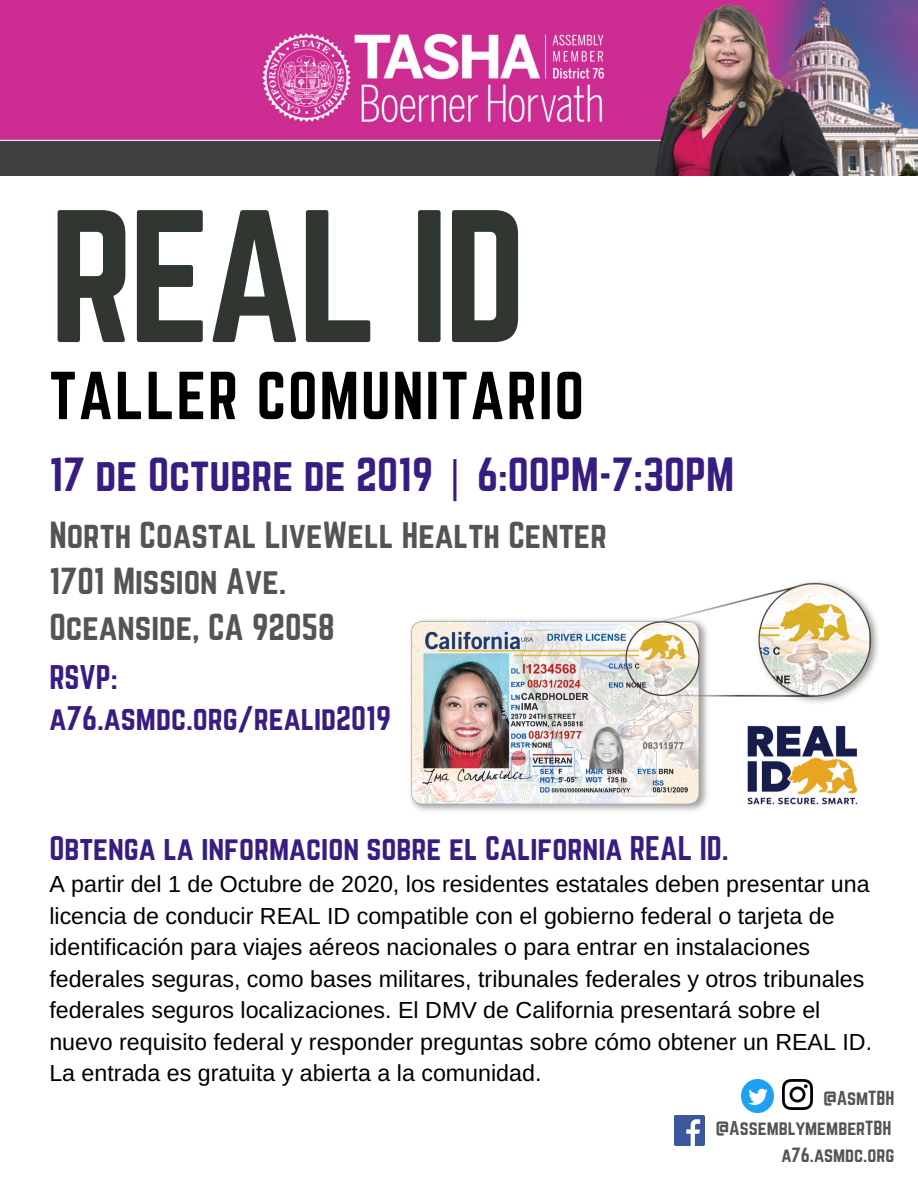
<style>
.page{position:relative;width:918px;height:1188px;background:#fff}
.page>*{position:absolute;margin:0;border:0;box-sizing:border-box;transform-origin:0 0}
.t1{font:165px "Norwester";letter-spacing:-.03em;color:#232c25}
.t2{font:59.25px "Norwester";letter-spacing:.03em;color:#000}
.t3{font:42px "Norwester";color:#371d82}
.t4{font:33px/46.2px "Norwester";color:#545454}
.t5{font:30px/41.7px "Norwester";color:#371d82}
.t6{font:23.25px/31.5px "Arimo";color:#000}
.t7{font:18px "Norwester";color:#545454}
.s1{font-family:"Noto Sans"}
</style>
<div class="page">
<img style="left:410px;top:581px;width:468px;height:230px">
<img style="left:0;top:0;width:918px;height:176px">
<img style="left:674px;top:1116px;width:31px;height:30px">
<img style="left:741px;top:1080px;width:33px;height:32px">
<img style="left:782px;top:1080px;width:31px;height:30px">
<h1 class="t1" style="left:49px;top:198px;width:478px">REAL ID</h1>
<h2 class="t2" style="left:49px;top:367px;width:536px">TALLER COMUNITARIO</h2>
<h3 class="t3" style="left:49px;top:454px;width:686px">17 de Octubre de 2019 <span class="s1">|</span> 6:00PM-7:30PM</h3>
<h3 class="t4" style="left:49px;top:513px;width:559px">North Coastal LiveWell Health Center<br>1701 Mission Ave.<br>Oceanside, CA 92058</h3>
<p class="t5" style="left:49px;top:657px;width:343px">RSVP: a76.asmdc.org/realid2019</p>
<p class="t5" style="left:49px;top:829px;width:681px">Obtenga la informacion sobre el California REAL ID.</p>
<p class="t6" style="left:49px;top:869px;width:824px">A partir del 1 de Octubre de 2020, los residentes estatales deben presentar una licencia de conducir REAL ID compatible con el gobierno federal o tarjeta de identificación para viajes aéreos nacionales o para entrar en instalaciones federales seguras, como bases militares, tribunales federales y otros tribunales federales seguros localizaciones. El DMV de California presentará sobre el nuevo requisito federal y responder preguntas sobre cómo obtener un REAL ID.<br>La entrada es gratuita y abierta a la comunidad.</p>
<p class="t7" style="left:823px;top:1089px;width:73px">@AsmTBH</p>
<p class="t7" style="left:716px;top:1119px;width:177px">@AssemblymemberTBH</p>
<p class="t7" style="left:781px;top:1146px;width:115px">a76.asmdc.org</p>
</div>
